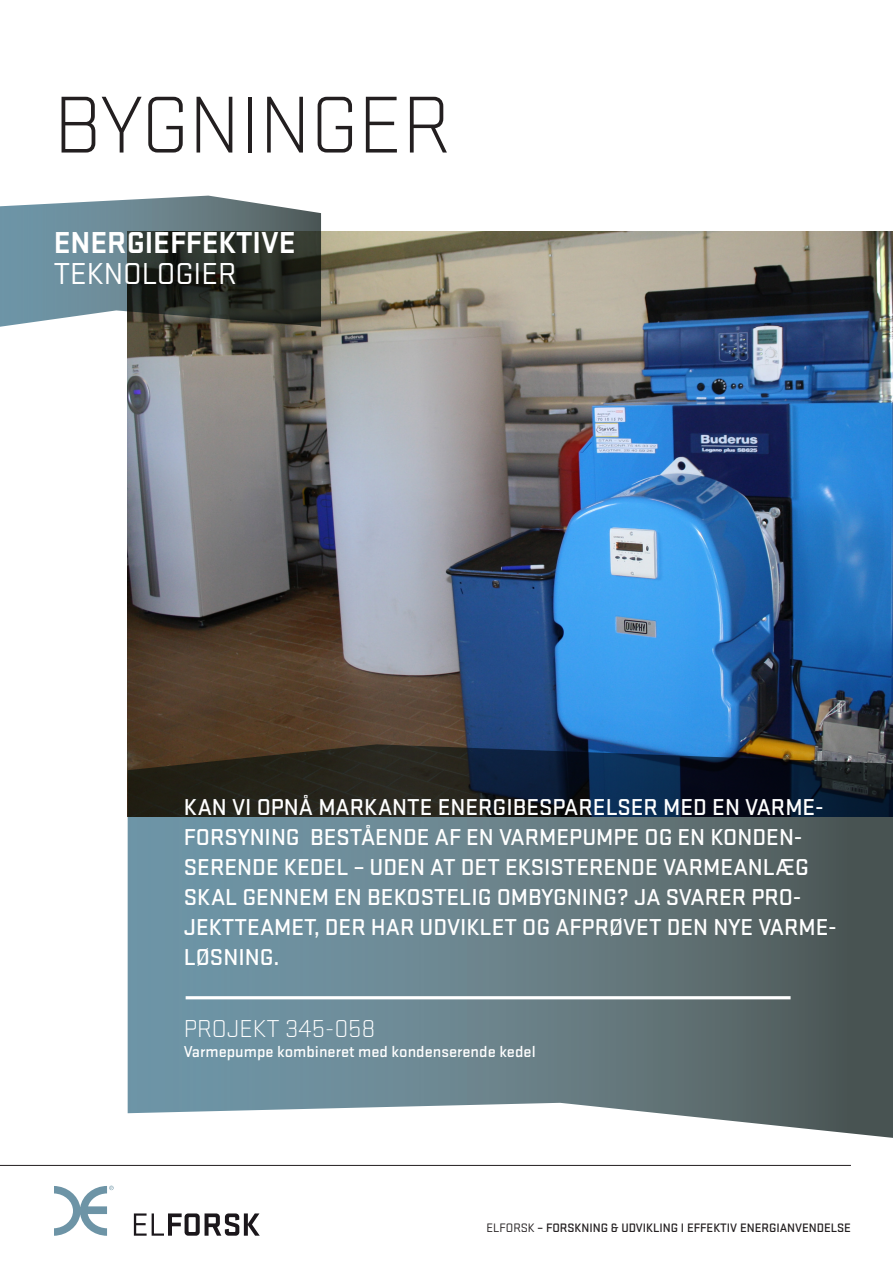
<style>
.page{position:relative;width:893px;height:1263px;background:#fff}
.page>*{position:absolute;margin:0;border:0;box-sizing:border-box;transform-origin:0 0}
.t1{font:300 83.7px "Stratum 1";color:#231f20}
.t2{font:700 31.5px/31.5px "Stratum 1";color:#fff}
.t3{font:300 25.35px "Stratum 1";color:#fff}
.t4{font:500 23.85px/29.8px "Stratum 1";color:#fff}
.BRØD{font:500 16.5px "Stratum 1";color:#fff}
.Brød{font:500 12.75px "Stratum 1";letter-spacing:-.005em;color:#231f20}
.s1{font-weight:400}
</style>
<div class="page">
<img style="left:128px;top:232px;width:765px;height:512px">
<hr style="left:0;top:1165px;width:851px;height:1px;background:#231f20">
<svg style="left:0;top:196px;width:321px;height:131px;background:#58696c"></svg>
<svg style="left:128px;top:744px;width:765px;height:394px;background:#60747b"></svg>
<hr style="left:186px;top:996px;width:605px;height:3px;background:#fff">
<svg style="left:134px;top:1213px;width:126px;height:23px"></svg>
<svg style="left:54px;top:1186px;width:60px;height:50px"></svg>
<p class="t1" style="left:54px;top:74px;width:398px">BYGNINGER</p>
<p class="t2" style="left:54px;top:225px;width:244px">ENERGIEFFEKTIVE<br><span class="s1">TEKNOLOGIER</span></p>
<p class="t4" style="left:184px;top:791px;width:654px">KAN VI OPNÅ MARKANTE ENERGIBESPARELSER MED EN VARME-FORSYNING BESTÅENDE AF EN VARMEPUMPE OG EN KONDEN-SERENDE KEDEL – UDEN AT DET EKSISTERENDE VARMEANLÆG SKAL GENNEM EN BEKOSTELIG OMBYGNING? JA SVARER PRO-JEKTTEAMET, DER HAR UDVIKLET OG AFPRØVET DEN NYE VARME-LØSNING.</p>
<p class="t3" style="left:184px;top:1013px;width:193px">PROJEKT 345-058</p>
<p class="BRØD" style="left:184px;top:1040px;width:353px">Varmepumpe kombineret med kondenserende kedel</p>
<p class="Brød" style="left:486px;top:1219px;width:366px"><span class="s1">ELFORSK</span> – FORSKNING &amp; UDVIKLING I EFFEKTIV ENERGIANVENDELSE</p>
</div>
